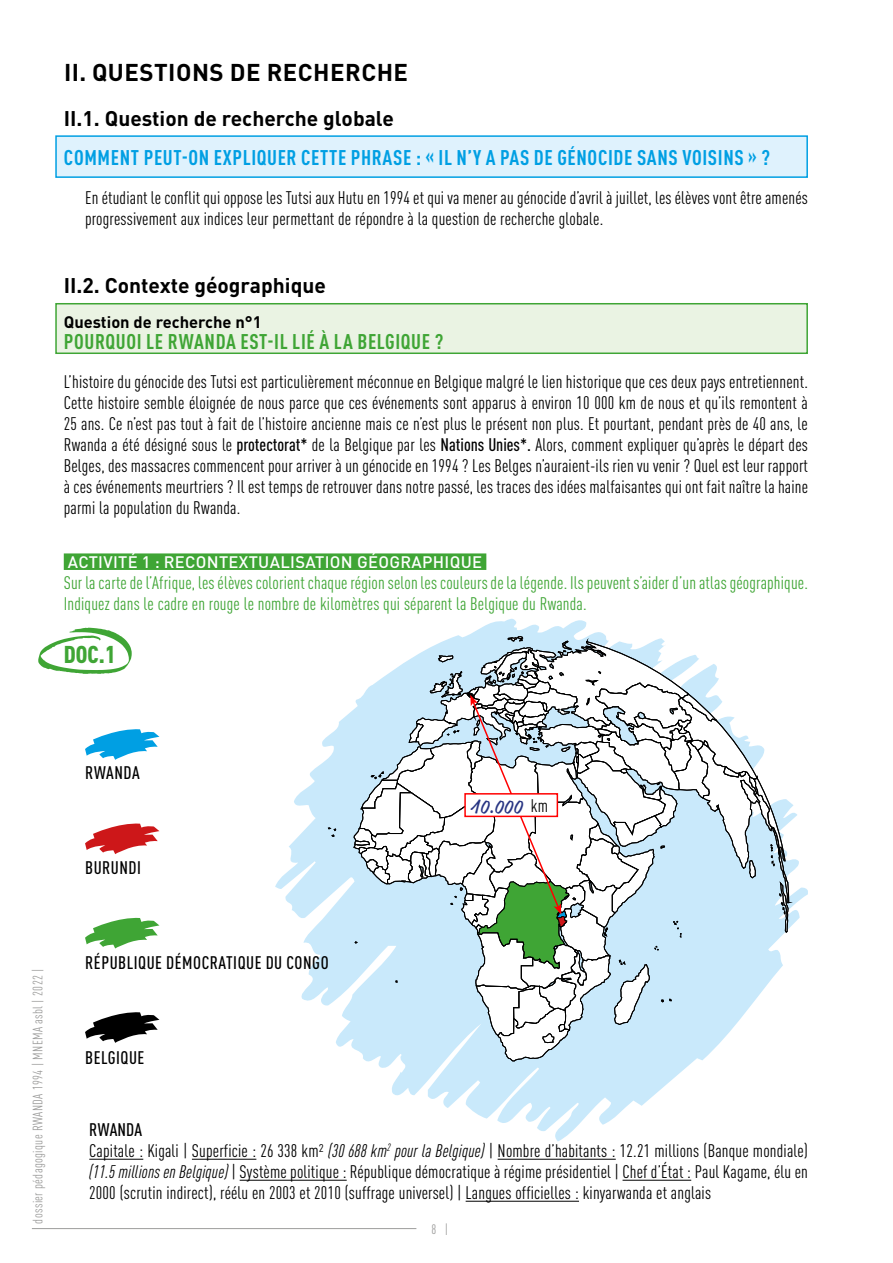
<style>
.page{position:relative;width:893px;height:1263px;background:#fff}
.page>*{position:absolute;margin:0;border:0;box-sizing:border-box;transform-origin:0 0}
.t1{font:700 24px "DIN Pro";letter-spacing:.02em;color:#000}
.t2{font:900 condensed 24px "DIN Pro";color:#3fa535}
.t3{font:700 condensed 21px "DIN Pro";letter-spacing:.03em;color:#009fe3}
.t4{font:700 21px "DIN Pro";color:#000}
.t5{font:700 condensed 21px "DIN Pro";letter-spacing:.03em;color:#3fa535}
.t6{font:21px "Market OT";color:#283583}
.t7{font:condensed 18px/21px "DIN Pro";letter-spacing:.01em;color:#000}
.t8{font:condensed 18px/21px "DIN Pro";letter-spacing:.01em;color:#3fa535}
.t9{font:500 condensed 18px "DIN Pro";letter-spacing:.03em;color:#000}
.t10{font:500 16.5px "DIN Pro";letter-spacing:.02em;color:#fff}
.t11{font:700 16.5px "DIN Pro";color:#000}
.t12{font:condensed 13.5px "DIN Pro";letter-spacing:.025em;color:#9d9d9c}
.s1{font-weight:500}
.s2{font-style:italic}
</style>
<div class="page">
<hr style="left:32px;top:1228px;width:384px;height:1px;background:#9d9d9c">
<svg style="left:275px;top:619px;width:533px;height:522px"></svg>
<svg style="left:328px;top:827px;width:8px;height:10px"></svg>
<div style="left:55px;top:135px;width:753px;height:43px;background:#dff2fd;border:2px solid #009fe3"></div>
<div style="left:55px;top:303px;width:753px;height:51px;background:#eaf3e3;border:2px solid #3fa535"></div>
<div style="left:64px;top:553px;width:422px;height:17px;background:#3fa535"></div>
<svg style="left:85px;top:729px;width:74px;height:31px"></svg>
<svg style="left:85px;top:1012px;width:74px;height:31px"></svg>
<svg style="left:85px;top:823px;width:74px;height:31px"></svg>
<svg style="left:85px;top:917px;width:74px;height:31px"></svg>
<svg style="left:353px;top:636px;width:436px;height:425px"></svg>
<div style="left:465px;top:794px;width:92px;height:22px;background:#fff"></div>
<div style="left:464px;top:793px;width:94px;height:24px;border:2px solid #f00"></div>
<hr style="left:89px;top:1159px;width:54px;height:1px;background:#000">
<hr style="left:192px;top:1159px;width:64px;height:1px;background:#000">
<hr style="left:498px;top:1159px;width:118px;height:1px;background:#000">
<hr style="left:240px;top:1180px;width:107px;height:1px;background:#000">
<hr style="left:622px;top:1180px;width:69px;height:1px;background:#000">
<hr style="left:466px;top:1201px;width:113px;height:1px;background:#000">
<svg style="left:38px;top:627px;width:94px;height:47px"></svg>
<h1 class="t1" style="left:64px;top:52px;width:346px">II. QUESTIONS DE RECHERCHE</h1>
<p class="t4" style="left:64px;top:101px;width:332px">II.1. Question de recherche globale</p>
<p class="t3" style="left:64px;top:142px;width:707px">COMMENT PEUT-ON EXPLIQUER CETTE PHRASE : « IL N’Y A PAS DE GÉNOCIDE SANS VOISINS » ?</p>
<p class="t7" style="left:85px;top:186px;width:724px">En étudiant le conflit qui oppose les Tutsi aux Hutu en 1994 et qui va mener au génocide d’avril à juillet, les élèves vont être amenés progressivement aux indices leur permettant de répondre à la question de recherche globale.</p>
<p class="t4" style="left:64px;top:268px;width:264px">II.2. Contexte géographique</p>
<p class="t11" style="left:64px;top:309px;width:199px">Question de recherche n°1</p>
<p class="t5" style="left:64px;top:326px;width:381px">POURQUOI LE RWANDA EST-IL LIÉ À LA BELGIQUE ?</p>
<p class="t7" style="left:64px;top:370px;width:746px;text-align:justify">L’histoire du génocide des Tutsi est particulièrement méconnue en Belgique malgré le lien historique que ces deux pays entretiennent.<br>Cette histoire semble éloignée de nous parce que ces événements sont apparus à environ 10 000 km de nous et qu’ils remontent à 25 ans. Ce n’est pas tout à fait de l’histoire ancienne mais ce n’est plus le présent non plus. Et pourtant, pendant près de 40 ans, le Rwanda a été désigné sous le <span class="s1">protectorat*</span> de la Belgique par les <span class="s1">Nations Unies*.</span> Alors, comment expliquer qu’après le départ des Belges, des massacres commencent pour arriver à un génocide en 1994 ? Les Belges n’auraient-ils rien vu venir ? Quel est leur rapport à ces événements meurtriers ? Il est temps de retrouver dans notre passé, les traces des idées malfaisantes qui ont fait naître la haine parmi la population du Rwanda.</p>
<p class="t10" style="left:68px;top:548px;width:416px">ACTIVITÉ 1 : RECONTEXTUALISATION GÉOGRAPHIQUE</p>
<p class="t8" style="left:64px;top:570px;width:746px">Sur la carte de l’Afrique, les élèves colorient chaque région selon les couleurs de la légende. Ils peuvent s’aider d’un atlas géographique.<br>Indiquez dans le cadre en rouge le nombre de kilomètres qui séparent la Belgique du Rwanda.</p>
<h1 class="t2" style="left:64px;top:636px;width:53px">DOC.1</h1>
<p class="t12" style="left:28px;top:1223px;width:256px;rotate:-90deg">dossier pédagogique RWANDA 1994 | MNEMA asbl | 2022 |</p>
<p class="t9" style="left:85px;top:759px;width:56px">RWANDA</p>
<p class="t9" style="left:85px;top:854px;width:57px">BURUNDI</p>
<p class="t9" style="left:85px;top:949px;width:245px">RÉPUBLIQUE DÉMOCRATIQUE DU CONGO</p>
<p class="t9" style="left:85px;top:1044px;width:61px">BELGIQUE</p>
<p class="t6" style="left:470px;top:793px;width:53px">10.000</p>
<p class="t7" style="left:531px;top:793px;width:19px">km</p>
<p class="t7" style="left:89px;top:1118px;width:720px"><span class="s1">RWANDA<br></span>Capitale : Kigali | Superficie : 26 338 km² <span class="s2">(30 688 km</span><sup>2</sup> <span class="s2">pour la Belgique)</span> | Nombre d’habitants : 12.21 millions (Banque mondiale) <span class="s2">(11.5 millions en Belgique)</span> | Système politique : République démocratique à régime présidentiel | Chef d’État : Paul Kagame, élu en 2000 (scrutin indirect), réélu en 2003 et 2010 (suffrage universel) | Langues officielles : kinyarwanda et anglais</p>
<p class="t12" style="left:432px;top:1219px;width:18px">8 |</p>
</div>
